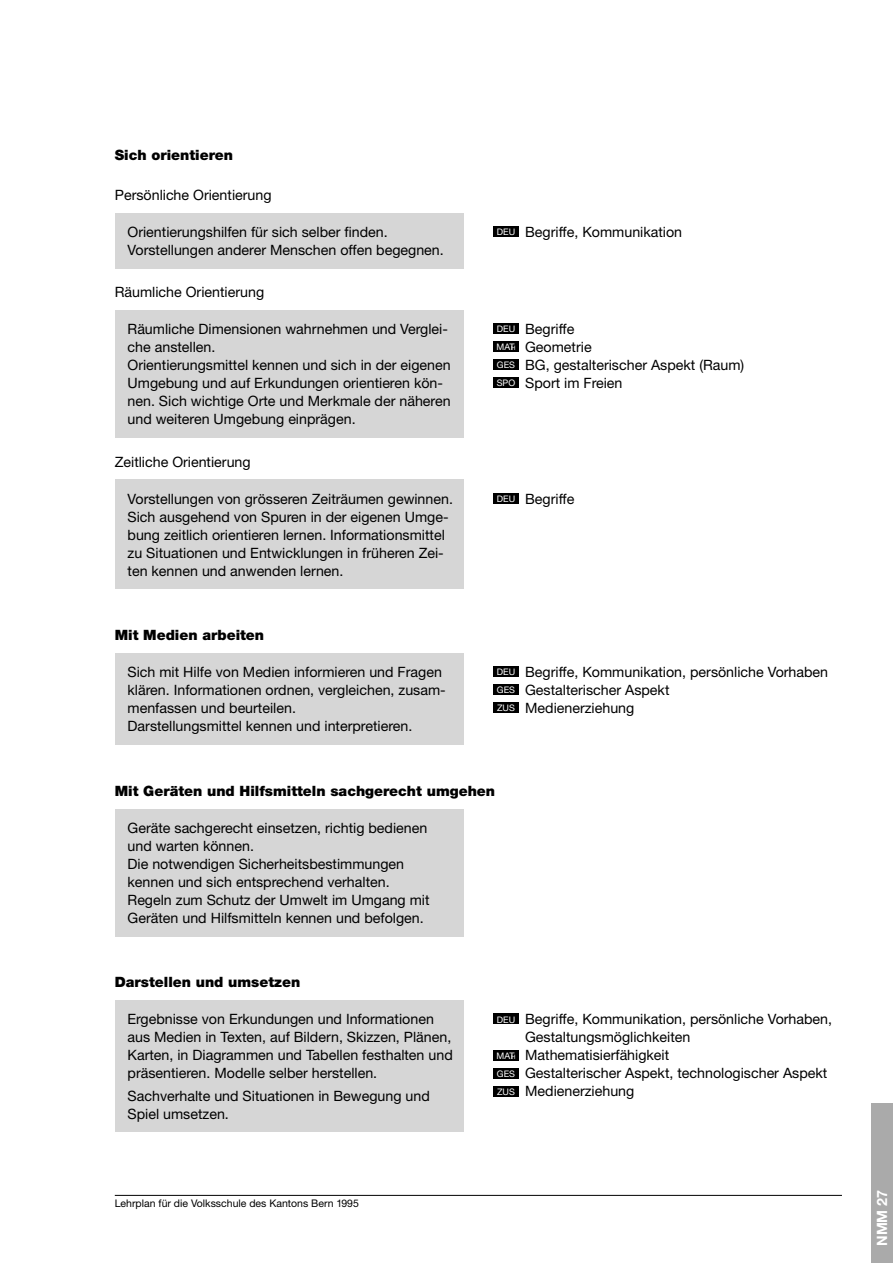
<style>
.page{position:relative;width:893px;height:1263px;background:#fff}
.page>*{position:absolute;margin:0;border:0;box-sizing:border-box;transform-origin:0 0}
.GS_Block_Abstand{font:14.25px/18px "Helvetica Neue";color:#000}
.GS_fett_Abstand_vor_Kasten{font:900 14.25px "Helvetica Neue";color:#000}
.GS_fett{font:900 14.25px "Helvetica Neue";color:#000}
.t1{font:700 14.25px "Helvetica Neue";color:#fff}
.t2{font:10.5px "Helvetica Neue";color:#000}
.t3{font:9px "Helvetica Neue";letter-spacing:-.045em;color:#fff}
.s1{font-size:9px;color:#fff}
.s2{font-size:6px}
</style>
<div class="page">
<hr style="left:115px;top:1195px;width:727px;height:1px;background:#000">
<div style="left:872px;top:1103px;width:21px;height:160px;background:#aaa"></div>
<div style="left:115px;top:213px;width:348px;height:55px;background:#d6d6d6"></div>
<div style="left:493px;top:227px;width:26px;height:10px;background:#000"></div>
<div style="left:115px;top:310px;width:348px;height:128px;background:#d6d6d6"></div>
<div style="left:493px;top:324px;width:26px;height:10px;background:#000"></div>
<div style="left:493px;top:342px;width:26px;height:10px;background:#000"></div>
<div style="left:493px;top:360px;width:26px;height:10px;background:#000"></div>
<div style="left:493px;top:378px;width:26px;height:10px;background:#000"></div>
<div style="left:115px;top:480px;width:348px;height:109px;background:#d6d6d6"></div>
<div style="left:493px;top:493px;width:26px;height:11px;background:#000"></div>
<div style="left:115px;top:653px;width:348px;height:92px;background:#d6d6d6"></div>
<div style="left:493px;top:666px;width:26px;height:11px;background:#000"></div>
<div style="left:493px;top:684px;width:26px;height:11px;background:#000"></div>
<div style="left:493px;top:702px;width:26px;height:11px;background:#000"></div>
<div style="left:115px;top:809px;width:348px;height:127px;background:#d6d6d6"></div>
<div style="left:115px;top:1000px;width:348px;height:132px;background:#d6d6d6"></div>
<div style="left:493px;top:1014px;width:26px;height:10px;background:#000"></div>
<div style="left:493px;top:1050px;width:26px;height:10px;background:#000"></div>
<div style="left:493px;top:1068px;width:26px;height:10px;background:#000"></div>
<div style="left:493px;top:1086px;width:26px;height:10px;background:#000"></div>
<p class="GS_fett" style="left:115px;top:146px;width:120px">Sich orientieren</p>
<p class="GS_Block_Abstand" style="left:115px;top:186px;width:158px">Persönliche Orientierung</p>
<p class="GS_Block_Abstand" style="left:128px;top:223px;width:318px">Orientierungshilfen für sich selber finden.<br>Vorstellungen anderer Menschen offen begegnen.</p>
<p class="GS_Block_Abstand" style="left:497px;top:223px;width:187px"><span class="s1">DEU</span> Begriffe, Kommunikation</p>
<p class="GS_Block_Abstand" style="left:115px;top:283px;width:151px">Räumliche Orientierung</p>
<p class="GS_Block_Abstand" style="left:128px;top:320px;width:325px">Räumliche Dimensionen wahrnehmen und Verglei&shy;che anstellen.<br>Orientierungsmittel kennen und sich in der eigenen Umgebung und auf Erkundungen orientieren kön&shy;nen. Sich wichtige Orte und Merkmale der näheren und weiteren Umgebung einprägen.</p>
<p class="GS_Block_Abstand" style="left:497px;top:320px;width:79px"><span class="s1">DEU</span> Begriffe</p>
<p class="GS_Block_Abstand" style="left:497px;top:338px;width:249px;text-indent:28px">Geometrie<br><span class="s1">GES</span> BG, gestalterischer Aspekt (Raum)<br><span class="s1">SPO</span> Sport im Freien</p>
<p class="t3" style="left:497px;top:342px;width:20px">MAT<span class="s2">H</span></p>
<p class="GS_Block_Abstand" style="left:115px;top:452px;width:137px">Zeitliche Orientierung</p>
<p class="GS_Block_Abstand" style="left:128px;top:489px;width:327px">Vorstellungen von grösseren Zeiträumen gewinnen.<br>Sich ausgehend von Spuren in der eigenen Umge&shy;bung zeitlich orientieren lernen. Informationsmittel zu Situationen und Entwicklungen in früheren Zei&shy;ten kennen und anwenden lernen.</p>
<p class="GS_Block_Abstand" style="left:497px;top:489px;width:79px"><span class="s1">DEU</span> Begriffe</p>
<p class="GS_fett_Abstand_vor_Kasten" style="left:115px;top:626px;width:151px">Mit Medien arbeiten</p>
<p class="GS_Block_Abstand" style="left:128px;top:663px;width:320px">Sich mit Hilfe von Medien informieren und Fragen klären. Informationen ordnen, vergleichen, zusam&shy;menfassen und beurteilen.<br>Darstellungsmittel kennen und interpretieren.</p>
<p class="GS_Block_Abstand" style="left:497px;top:663px;width:333px"><span class="s1">DEU</span> Begriffe, Kommunikation, persönliche Vorhaben<br><span class="s1">GES</span> Gestalterischer Aspekt<br><span class="s1">ZUS</span> Medienerziehung</p>
<p class="GS_fett_Abstand_vor_Kasten" style="left:115px;top:782px;width:382px">Mit Geräten und Hilfsmitteln sachgerecht umgehen</p>
<p class="GS_Block_Abstand" style="left:128px;top:818px;width:303px">Geräte sachgerecht einsetzen, richtig bedienen und warten können.<br>Die notwendigen Sicherheitsbestimmungen kennen und sich entsprechend verhalten.<br>Regeln zum Schutz der Umwelt im Umgang mit Geräten und Hilfsmitteln kennen und befolgen.</p>
<p class="GS_fett_Abstand_vor_Kasten" style="left:115px;top:973px;width:187px">Darstellen und umsetzen</p>
<p class="GS_Block_Abstand" style="left:128px;top:1010px;width:327px">Ergebnisse von Erkundungen und Informationen aus Medien in Texten, auf Bildern, Skizzen, Plänen, Karten, in Diagrammen und Tabellen festhalten und präsentieren. Modelle selber herstellen.</p>
<p class="GS_Block_Abstand" style="left:128px;top:1086px;width:304px">Sachverhalte und Situationen in Bewegung und<br>Spiel umsetzen.</p>
<p class="GS_Block_Abstand" style="left:525px;top:1010px;width:308px;text-indent:-28px"><span class="s1">DEU</span> Begriffe, Kommunikation, persönliche Vorhaben,<br>Gestaltungsmöglichkeiten</p>
<p class="t3" style="left:497px;top:1050px;width:20px">MAT<span class="s2">H</span></p>
<p class="GS_Block_Abstand" style="left:497px;top:1046px;width:332px;text-indent:28px">Mathematisierfähigkeit<br><span class="s1">GES</span> Gestalterischer Aspekt, technologischer Aspekt<br><span class="s1">ZUS</span> Medienerziehung</p>
<p class="t2" style="left:115px;top:1197px;width:246px">Lehrplan für die Volksschule des Kantons Bern 1995</p>
<p class="t1" style="left:873px;top:1246px;width:58px;rotate:-90deg">NMM 27</p>
</div>
